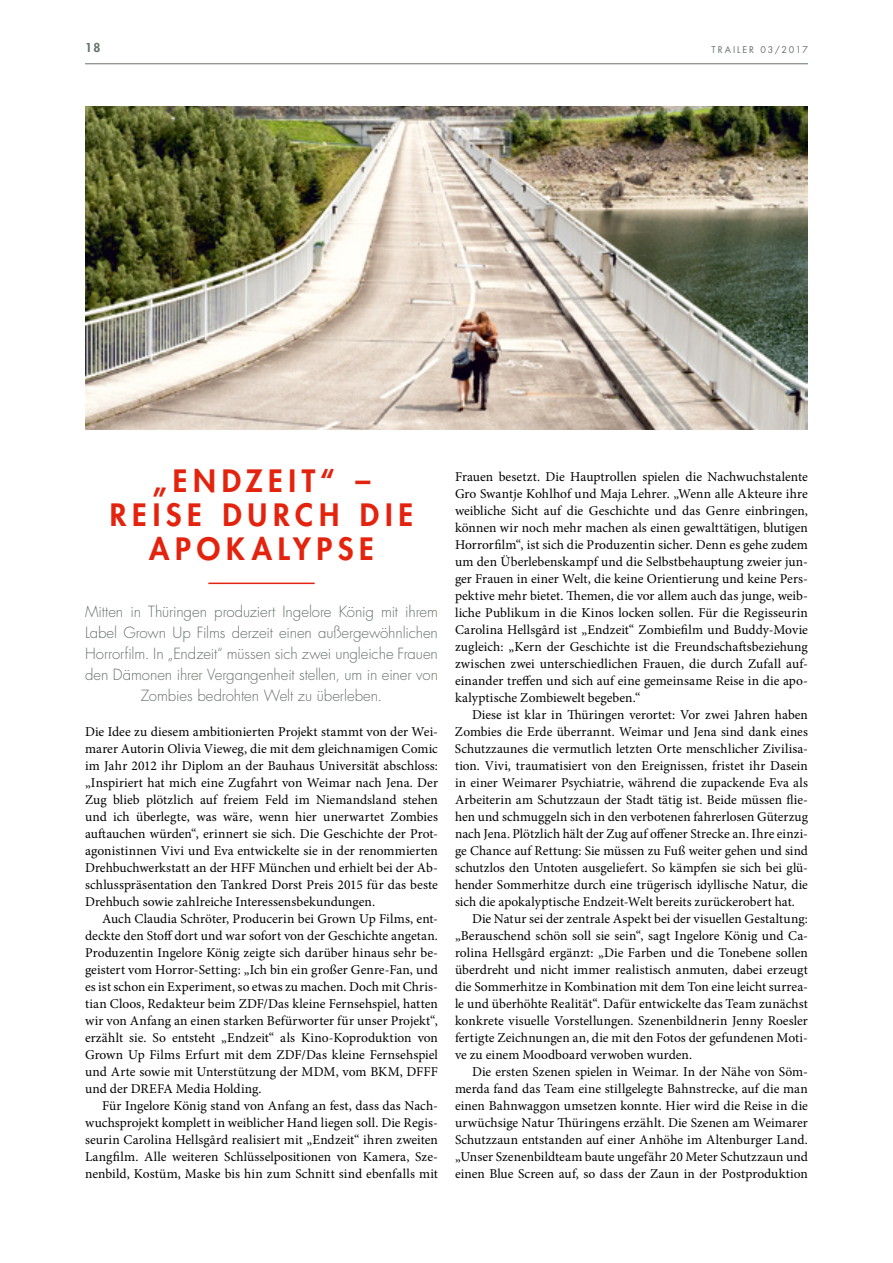
<style>
.page{position:relative;width:893px;height:1263px;background:#fff}
.page>*{position:absolute;margin:0;border:0;box-sizing:border-box;transform-origin:0 0}
.t1{font:800 30px/34px "Futura Std";letter-spacing:.19em;color:#e4230e;text-align:center}
.t2{font:300 15px/21px "Futura Std";letter-spacing:-.01em;color:#677169;text-align:center}
.t3{font:13.5px/17px "Minion Pro";color:#000;text-align:justify}
.t4{font:800 12px "Futura Std";color:#677169}
.t5{font:9px "Futura Std";letter-spacing:.215em;color:#677169}
</style>
<div class="page">
<hr style="left:85px;top:63px;width:723px;height:1px;background:#677169">
<img style="left:85px;top:106px;width:723px;height:323px">
<hr style="left:208px;top:583px;width:107px;height:1px;background:#e4230e">
<p class="t4" style="left:85px;top:40px;width:17px">18</p>
<p class="t5" style="left:711px;top:43px;width:98px">TRAILER 03/2017</p>
<h1 class="t1" style="left:110px;top:463px;width:305px">„ENDZEIT“ –<br>REISE DURCH DIE<br>APOKALYPSE</h1>
<p class="t2" style="left:85px;top:601px;width:354px">Mitten in Thüringen produziert Ingelore König mit ihrem Label Grown Up Films derzeit einen außergewöhnlichen Horrorfilm. In „Endzeit“ müssen sich zwei ungleiche Frauen den Dämonen ihrer Vergangenheit stellen, um in einer von Zombies bedrohten Welt zu überleben.</p>
<p class="t3" style="left:85px;top:723px;width:354px">Die Idee zu diesem ambitionierten Projekt stammt von der Wei&shy;marer Autorin Olivia Vieweg, die mit dem gleichnamigen Comic im Jahr 2012 ihr Diplom an der Bauhaus Universität abschloss: „Inspiriert hat mich eine Zugfahrt von Weimar nach Jena. Der Zug blieb plötzlich auf freiem Feld im Niemandsland stehen und ich überlegte, was wäre, wenn hier unerwartet Zombies auftauchen würden“, erinnert sie sich. Die Geschichte der Prot&shy;agonistinnen Vivi und Eva entwickelte sie in der renommierten Drehbuchwerkstatt an der HFF München und erhielt bei der Ab&shy;schlusspräsentation den Tankred Dorst Preis 2015 für das beste Drehbuch sowie zahlreiche Interessensbekundungen.</p>
<p class="t3" style="left:85px;top:910px;width:354px;text-indent:17px">Auch Claudia Schröter, Producerin bei Grown Up Films, ent&shy;deckte den Stoff dort und war sofort von der Geschichte angetan.<br>Produzentin Ingelore König zeigte sich darüber hinaus sehr be&shy;geistert vom Horror-Setting: „Ich bin ein großer Genre-Fan, und es ist schon ein Experiment, so etwas zu machen. Doch mit Chris&shy;tian Cloos, Redakteur beim ZDF/Das kleine Fernsehspiel, hatten wir von Anfang an einen starken Befürworter für unser Projekt“, erzählt sie. So entsteht „Endzeit“ als Kino-Koproduktion von Grown Up Films Erfurt mit dem ZDF/Das kleine Fernsehspiel und Arte sowie mit Unterstützung der MDM, vom BKM, DFFF und der DREFA Media Holding.</p>
<p class="t3" style="left:85px;top:1097px;width:354px;text-indent:17px">Für Ingelore König stand von Anfang an fest, dass das Nach&shy;wuchsprojekt komplett in weiblicher Hand liegen soll. Die Regis&shy;seurin Carolina Hellsgård realisiert mit „Endzeit“ ihren zweiten Langfilm. Alle weiteren Schlüsselpositionen von Kamera, Sze&shy;nenbild, Kostüm, Maske bis hin zum Schnitt sind ebenfalls mit</p>
<p class="t3" style="left:455px;top:468px;width:354px">Frauen besetzt. Die Hauptrollen spielen die Nachwuchstalente Gro Swantje Kohlhof und Maja Lehrer. „Wenn alle Akteure ihre weibliche Sicht auf die Geschichte und das Genre einbringen, können wir noch mehr machen als einen gewalttätigen, blutigen Horrorfilm“, ist sich die Produzentin sicher. Denn es gehe zudem um den Überlebenskampf und die Selbstbehauptung zweier jun&shy;ger Frauen in einer Welt, die keine Orientierung und keine Pers&shy;pektive mehr bietet. Themen, die vor allem auch das junge, weib&shy;liche Publikum in die Kinos locken sollen. Für die Regisseurin Carolina Hellsgård ist „Endzeit“ Zombiefilm und Buddy-Movie zugleich: „Kern der Geschichte ist die Freundschaftsbeziehung zwischen zwei unterschiedlichen Frauen, die durch Zufall auf&shy;einander treffen und sich auf eine gemeinsame Reise in die apo&shy;kalyptische Zombiewelt begeben.“</p>
<p class="t3" style="left:472px;top:706px;width:337px">Diese ist klar in Thüringen verortet: Vor zwei Jahren haben</p>
<p class="t3" style="left:455px;top:723px;width:354px">Zombies die Erde überrannt. Weimar und Jena sind dank eines</p>
<p class="t3" style="left:455px;top:740px;width:354px">Schutzzaunes die vermutlich letzten Orte menschlicher Zivilisa-</p>
<p class="t3" style="left:455px;top:757px;width:354px">tion. Vivi, traumatisiert von den Ereignissen, fristet ihr Dasein</p>
<p class="t3" style="left:455px;top:774px;width:354px">in einer Weimarer Psychiatrie, während die zupackende Eva als</p>
<p class="t3" style="left:455px;top:791px;width:354px">Arbeiterin am Schutzzaun der Stadt tätig ist. Beide müssen flie-</p>
<p class="t3" style="left:455px;top:808px;width:354px">hen und schmuggeln sich in den verbotenen fahrerlosen Güterzug</p>
<p class="t3" style="left:455px;top:825px;width:354px">nach Jena. Plötzlich hält der Zug auf offener Strecke an. Ihre einzi-</p>
<p class="t3" style="left:455px;top:842px;width:354px">ge Chance auf Rettung: Sie müssen zu Fuß weiter gehen und sind</p>
<p class="t3" style="left:455px;top:859px;width:354px">schutzlos den Untoten ausgeliefert. So kämpfen sie sich bei glü-</p>
<p class="t3" style="left:455px;top:876px;width:354px">hender Sommerhitze durch eine trügerisch idyllische Natur, die</p>
<p class="t3" style="left:455px;top:893px;width:341px">sich die apokalyptische Endzeit-Welt bereits zurückerobert hat.</p>
<p class="t3" style="left:472px;top:910px;width:337px">Die Natur sei der zentrale Aspekt bei der visuellen Gestaltung:</p>
<p class="t3" style="left:455px;top:927px;width:354px">„Berauschend schön soll sie sein“, sagt Ingelore König und Ca-</p>
<p class="t3" style="left:455px;top:944px;width:354px">rolina Hellsgård ergänzt: „Die Farben und die Tonebene sollen</p>
<p class="t3" style="left:455px;top:961px;width:354px">überdreht und nicht immer realistisch anmuten, dabei erzeugt</p>
<p class="t3" style="left:455px;top:978px;width:354px">die Sommerhitze in Kombination mit dem Ton eine leicht surrea-</p>
<p class="t3" style="left:455px;top:995px;width:354px">le und überhöhte Realität“. Dafür entwickelte das Team zunächst</p>
<p class="t3" style="left:455px;top:1012px;width:354px">konkrete visuelle Vorstellungen. Szenenbildnerin Jenny Roesler</p>
<p class="t3" style="left:455px;top:1029px;width:354px">fertigte Zeichnungen an, die mit den Fotos der gefundenen Moti-</p>
<p class="t3" style="left:455px;top:1046px;width:239px">ve zu einem Moodboard verwoben wurden.</p>
<p class="t3" style="left:472px;top:1063px;width:337px">Die ersten Szenen spielen in Weimar. In der Nähe von Söm-</p>
<p class="t3" style="left:455px;top:1080px;width:354px">merda fand das Team eine stillgelegte Bahnstrecke, auf die man</p>
<p class="t3" style="left:455px;top:1097px;width:354px">einen Bahnwaggon umsetzen konnte. Hier wird die Reise in die</p>
<p class="t3" style="left:455px;top:1114px;width:354px">urwüchsige Natur Thüringens erzählt. Die Szenen am Weimarer</p>
<p class="t3" style="left:455px;top:1131px;width:354px">Schutzzaun entstanden auf einer Anhöhe im Altenburger Land.</p>
<p class="t3" style="left:455px;top:1148px;width:354px">„Unser Szenenbildteam baute ungefähr 20 Meter Schutzzaun und</p>
<p class="t3" style="left:455px;top:1165px;width:354px">einen Blue Screen auf, so dass der Zaun in der Postproduktion</p>
</div>
